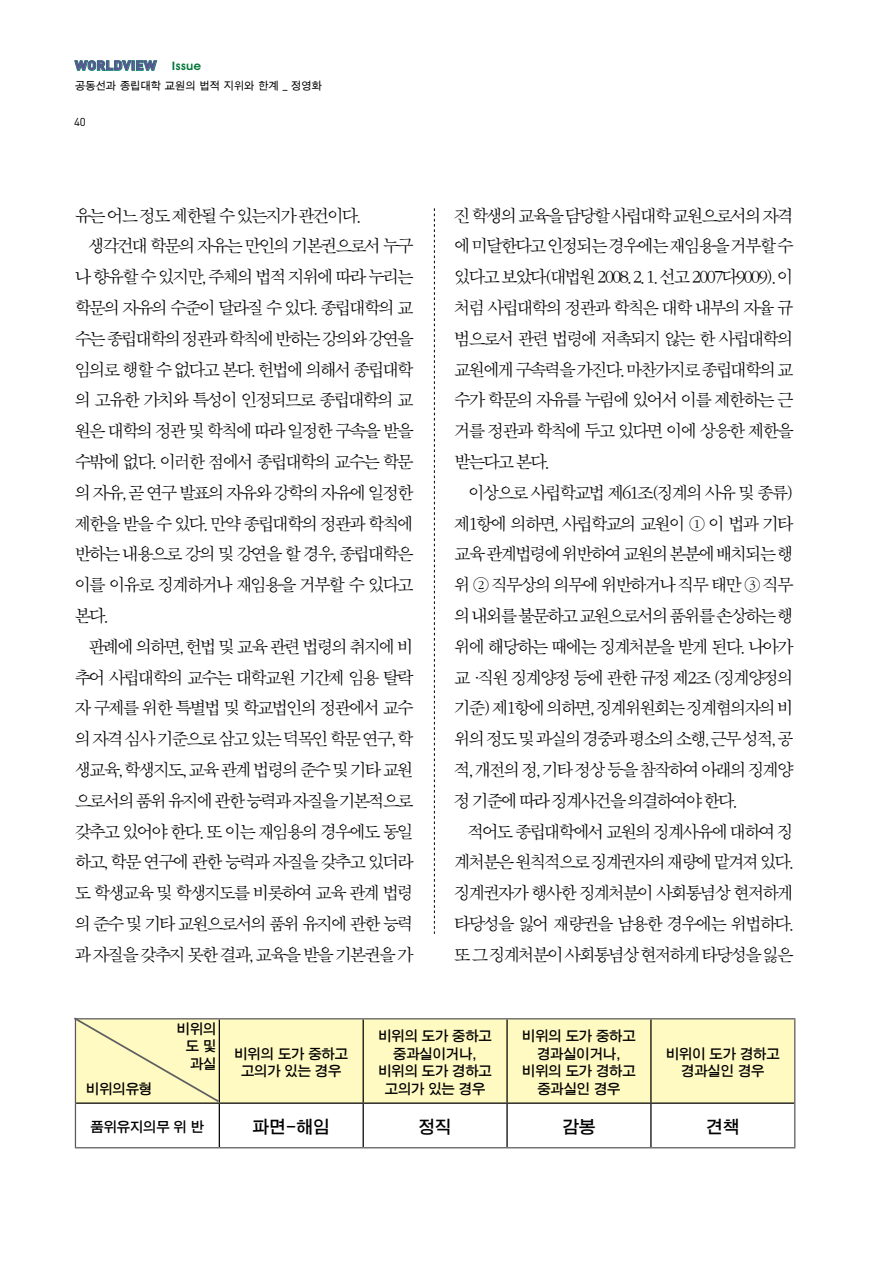
<style>
.page{position:relative;width:893px;height:1265px;background:#fff}
.page>*{position:absolute;margin:0;border:0;box-sizing:border-box;transform-origin:0 0}
.t1{font:17.5px/30.8px "SM3 S Pmu 02";letter-spacing:-.16em;color:#000;text-align:justify}
.t2{font:17.5px "SM3 S Pgo T";letter-spacing:-.06em;color:#000}
.t3{font:14px/17.5px "SM3 S Pgo T";letter-spacing:-.06em;color:#000;text-align:center}
.t4{font:13.47px "DIN Black Alternate";color:#585591;scale:1.04 1}
.t5{font:11.38px "DIN";color:#000}
.t6{font:11.2px "SMJ Gothic 10 Std";letter-spacing:-.05em;color:#000}
.s1{font-family:"SM Wallin Std";font-size:11.72px;color:#007638}
</style>
<div class="page">
<div style="left:221px;top:1019px;width:573px;height:84px;background:#fffac2"></div>
<hr style="left:363px;top:1019px;width:1px;height:84px;background:#000">
<hr style="left:506px;top:1019px;width:2px;height:84px;background:#000">
<hr style="left:650px;top:1019px;width:2px;height:84px;background:#000">
<hr style="left:219px;top:1103px;width:144px;height:1px;background:#000">
<hr style="left:219px;top:1104px;width:1px;height:43px;background:#000">
<hr style="left:363px;top:1103px;width:144px;height:1px;background:#000">
<hr style="left:363px;top:1104px;width:1px;height:43px;background:#000">
<hr style="left:507px;top:1103px;width:144px;height:1px;background:#000">
<hr style="left:506px;top:1104px;width:2px;height:43px;background:#000">
<hr style="left:651px;top:1103px;width:143px;height:1px;background:#000">
<hr style="left:650px;top:1104px;width:2px;height:43px;background:#000">
<hr style="left:219px;top:1018px;width:144px;height:1px;background:#58585b">
<hr style="left:363px;top:1018px;width:144px;height:1px;background:#58585b">
<hr style="left:507px;top:1018px;width:144px;height:1px;background:#58585b">
<hr style="left:651px;top:1018px;width:144px;height:1px;background:#58585b">
<hr style="left:794px;top:1019px;width:1px;height:84px;background:#58585b">
<hr style="left:75px;top:1103px;width:1px;height:44px;background:#58585b">
<hr style="left:794px;top:1103px;width:1px;height:44px;background:#58585b">
<hr style="left:75px;top:1147px;width:144px;height:1px;background:#58585b">
<hr style="left:219px;top:1147px;width:144px;height:1px;background:#58585b">
<hr style="left:363px;top:1147px;width:144px;height:1px;background:#58585b">
<hr style="left:507px;top:1147px;width:144px;height:1px;background:#58585b">
<hr style="left:651px;top:1147px;width:144px;height:1px;background:#58585b">
<svg style="left:434px;top:208px;width:1px;height:726px"></svg>
<svg style="left:75px;top:61px;width:82px;height:9px"></svg>
<svg style="left:74px;top:1017px;width:147px;height:87px;background:#f3eebc"></svg>
<p class="t4" style="left:75px;top:56px;width:123px">WORLDVIEW <span class="s1">Issue</span></p>
<p class="t6" style="left:75px;top:80px;width:249px">공동선과 종립대학 교원의 법적 지위와 한계 _ 정영화</p>
<p class="t5" style="left:74px;top:115px;width:13px">40</p>
<p class="t1" style="left:74px;top:201px;width:289px">유는 어느 정도 제한될 수 있는지가 관건이다.</p>
<p class="t1" style="left:88px;top:232px;width:328px">생각건대 학문의 자유는 만인의 기본권으로서 누구</p>
<p class="t1" style="left:74px;top:262px;width:341px">나 향유할 수 있지만,주체의 법적 지위에 따라 누리는</p>
<p class="t1" style="left:74px;top:293px;width:341px">학문의 자유의 수준이 달라질 수 있다. 종립대학의 교</p>
<p class="t1" style="left:74px;top:324px;width:341px">수는 종립대학의 정관과 학칙에 반하는 강의와 강연을</p>
<p class="t1" style="left:74px;top:355px;width:341px">임의로 행할 수 없다고 본다. 헌법에 의해서 종립대학</p>
<p class="t1" style="left:74px;top:386px;width:341px">의 고유한 가치와 특성이 인정되므로 종립대학의 교</p>
<p class="t1" style="left:74px;top:416px;width:341px">원은 대학의 정관 및 학칙에 따라 일정한 구속을 받을</p>
<p class="t1" style="left:74px;top:447px;width:341px">수밖에 없다. 이러한 점에서 종립대학의 교수는 학문</p>
<p class="t1" style="left:74px;top:478px;width:341px">의 자유,곧 연구 발표의 자유와 강학의 자유에 일정한</p>
<p class="t1" style="left:74px;top:509px;width:341px">제한을 받을 수 있다. 만약 종립대학의 정관과 학칙에</p>
<p class="t1" style="left:74px;top:540px;width:341px">반하는 내용으로 강의 및 강연을 할 경우, 종립대학은</p>
<p class="t1" style="left:74px;top:570px;width:341px">이를 이유로 징계하거나 재임용을 거부할 수 있다고</p>
<p class="t1" style="left:74px;top:601px;width:36px">본다.</p>
<p class="t1" style="left:88px;top:632px;width:328px">판례에 의하면,헌법 및 교육 관련 법령의 취지에 비</p>
<p class="t1" style="left:74px;top:663px;width:341px">추어 사립대학의 교수는 대학교원 기간제 임용 탈락</p>
<p class="t1" style="left:74px;top:694px;width:341px">자 구제를 위한 특별법 및 학교법인의 정관에서 교수</p>
<p class="t1" style="left:74px;top:724px;width:341px">의 자격 심사 기준으로 삼고 있는 덕목인 학문 연구,학</p>
<p class="t1" style="left:74px;top:755px;width:341px">생교육,학생지도,교육 관계 법령의 준수 및 기타 교원</p>
<p class="t1" style="left:74px;top:786px;width:341px">으로서의 품위 유지에 관한 능력과 자질을 기본적으로</p>
<p class="t1" style="left:74px;top:817px;width:341px">갖추고 있어야 한다. 또 이는 재임용의 경우에도 동일</p>
<p class="t1" style="left:74px;top:848px;width:341px">하고, 학문 연구에 관한 능력과 자질을 갖추고 있더라</p>
<p class="t1" style="left:74px;top:878px;width:341px">도 학생교육 및 학생지도를 비롯하여 교육 관계 법령</p>
<p class="t1" style="left:74px;top:909px;width:341px">의 준수 및 기타 교원으로서의 품위 유지에 관한 능력</p>
<p class="t1" style="left:74px;top:940px;width:341px">과 자질을 갖추지 못한 결과,교육을 받을 기본권을 가</p>
<p class="t1" style="left:454px;top:201px;width:342px">진 학생의 교육을 담당할 사립대학 교원으로서의 자격 에 미달한다고 인정되는 경우에는 재임용을 거부할 수 있다고 보았다(대법원 2008.2.1.선고 2007다9009).이 처럼 사립대학의 정관과 학칙은 대학 내부의 자율 규 범으로서 관련 법령에 저촉되지 않는 한 사립대학의 교원에게 구속력을 가진다.마찬가지로 종립대학의 교 수가 학문의 자유를 누림에 있어서 이를 제한하는 근 거를 정관과 학칙에 두고 있다면 이에 상응한 제한을 받는다고 본다.</p>
<p class="t1" style="left:454px;top:478px;width:342px;text-indent:14px">이상으로 사립학교법 제61조(징계의 사유 및 종류) 제1항에 의하면, 사립학교의 교원이 ① 이 법과 기타 교육 관계법령에 위반하여 교원의 본분에 배치되는 행 위 ② 직무상의 의무에 위반하거나 직무 태만 ③ 직무 의 내외를 불문하고 교원으로서의 품위를 손상하는 행 위에 해당하는 때에는 징계처분을 받게 된다. 나아가 교·직원 징계양정 등에 관한 규정 제2조 (징계양정의 기준) 제1항에 의하면,징계위원회는 징계혐의자의 비 위의 정도 및 과실의 경중과 평소의 소행,근무 성적,공 적,개전의 정,기타 정상 등을 참작하여 아래의 징계양 정 기준에 따라 징계사건을 의결하여야 한다.</p>
<p class="t1" style="left:454px;top:817px;width:342px;text-indent:14px">적어도 종립대학에서 교원의 징계사유에 대하여 징 계처분은 원칙적으로 징계권자의 재량에 맡겨져 있다. 징계권자가 행사한 징계처분이 사회통념상 현저하게 타당성을 잃어 재량권을 남용한 경우에는 위법하다. 또 그 징계처분이 사회통념상 현저하게 타당성을 잃은</p>
<p class="t3" style="left:86px;top:1080px;width:68px">비위의유형</p>
<p class="t3" style="left:186px;top:1020px;width:33px;text-align:justify;text-indent:-9px">비위의 도 및 과실</p>
<p class="t3" style="left:234px;top:1045px;width:116px">비위의 도가 중하고 고의가 있는 경우</p>
<p class="t3" style="left:378px;top:1028px;width:116px">비위의 도가 중하고 중과실이거나, 비위의 도가 경하고 고의가 있는 경우</p>
<p class="t3" style="left:522px;top:1028px;width:116px">비위의 도가 중하고 경과실이거나, 비위의 도가 경하고 중과실인 경우</p>
<p class="t3" style="left:666px;top:1045px;width:116px">비위이 도가 경하고 경과실인 경우</p>
<p class="t3" style="left:90px;top:1119px;width:116px">품위유지의무 위 반</p>
<p class="t2" style="left:252px;top:1118px;width:79px">파면-해임</p>
<p class="t2" style="left:418px;top:1118px;width:35px">정직</p>
<p class="t2" style="left:562px;top:1118px;width:35px">감봉</p>
<p class="t2" style="left:706px;top:1118px;width:35px">견책</p>
</div>
